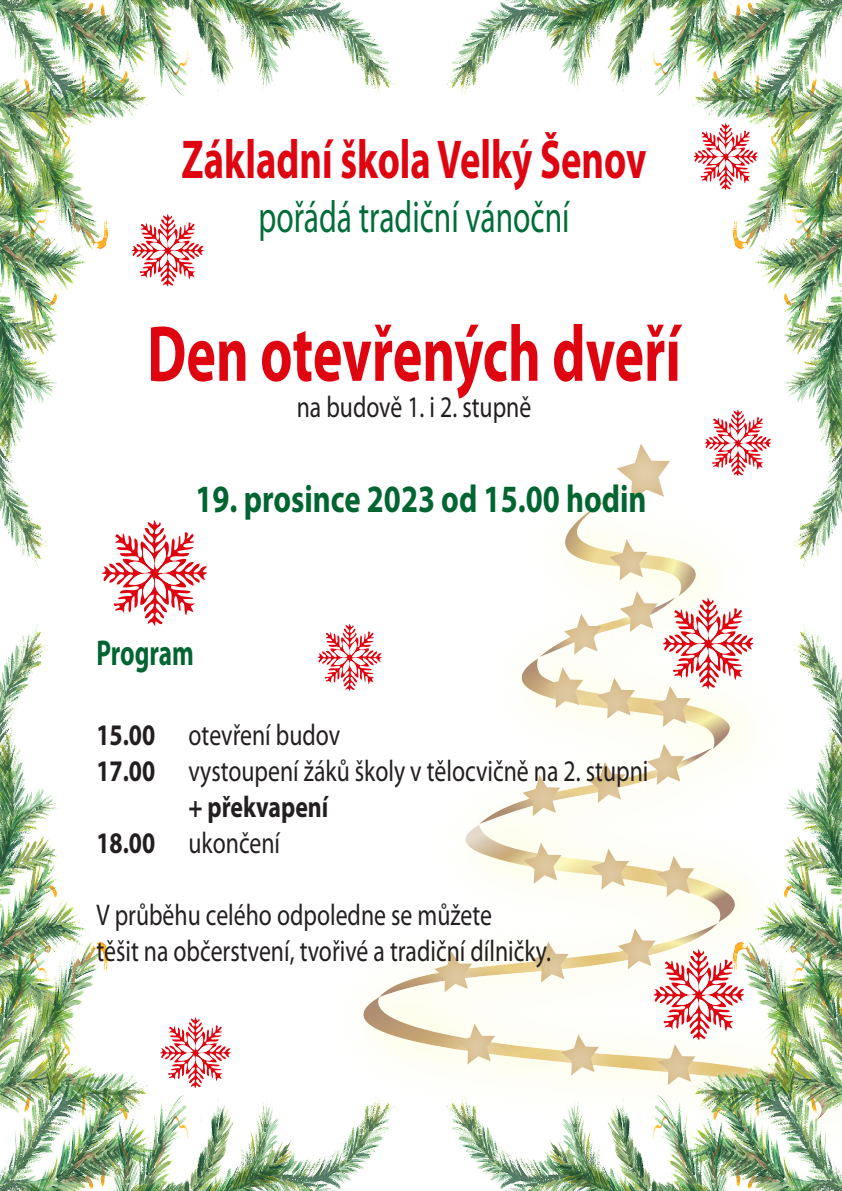
<style>
.page{position:relative;width:842px;height:1191px;background:#fff}
.page>*{position:absolute;margin:0;border:0;box-sizing:border-box;transform-origin:0 0}
.t1{font:700 80px "Myriad Pro";color:#de0410;scale:.7 1}
.t2{font:700 55px "Myriad Pro";color:#de0410;scale:.7 1}
.t3{font:45px "Myriad Pro";color:#006d39;scale:.7 1}
.t4{font:700 38.8px "Myriad Pro";color:#006531;scale:.79 1}
.t5{font:700 36px "Myriad Pro";letter-spacing:-.005em;color:#006531;scale:.7 1}
.t6{font:30px/36px "Myriad Pro";color:#231f20;scale:.79 1}
.t7{font:700 30px "Myriad Pro";color:#231f20;scale:.79 1}
.s1{font-weight:700}
</style>
<div class="page">
<img style="left:0;top:0;width:842px;height:1191px">
<svg style="left:99px;top:517px;width:109px;height:111px"></svg>
<svg style="left:316px;top:622px;width:66px;height:71px"></svg>
<svg style="left:692px;top:121px;width:66px;height:71px"></svg>
<svg style="left:158px;top:1015px;width:73px;height:75px"></svg>
<svg style="left:703px;top:407px;width:68px;height:71px"></svg>
<svg style="left:651px;top:946px;width:93px;height:96px"></svg>
<svg style="left:130px;top:212px;width:74px;height:76px"></svg>
<svg style="left:660px;top:595px;width:94px;height:96px"></svg>
<h2 class="t2" style="left:182px;top:124px;width:666px">Základní škola Velký Šenov</h2>
<h3 class="t3" style="left:258px;top:189px;width:446px">pořádá tradiční vánoční</h3>
<h1 class="t1" style="left:147px;top:302px;width:764px">Den otevřených dveří</h1>
<p class="t6" style="left:297px;top:388px;width:298px">na budově 1. i 2. stupně</p>
<p class="t4" style="left:195px;top:473px;width:572px">19. prosince 2023 od 15.00 hodin</p>
<p class="t5" style="left:96px;top:629px;width:141px">Program</p>
<p class="t6" style="left:96px;top:716px;width:310px"><span class="s1">15.00</span> otevření budov</p>
<p class="t6" style="left:96px;top:752px;width:700px"><span class="s1">17.00</span> vystoupení žáků školy v tělocvičně na 2. stupni</p>
<p class="t7" style="left:189px;top:787px;width:178px">+ překvapení</p>
<p class="t6" style="left:96px;top:824px;width:234px"><span class="s1">18.00</span> ukončení</p>
<p class="t6" style="left:96px;top:896px;width:577px">V průběhu celého odpoledne se můžete<br>těšit na občerstvení, tvořivé a tradiční dílničky.</p>
</div>
